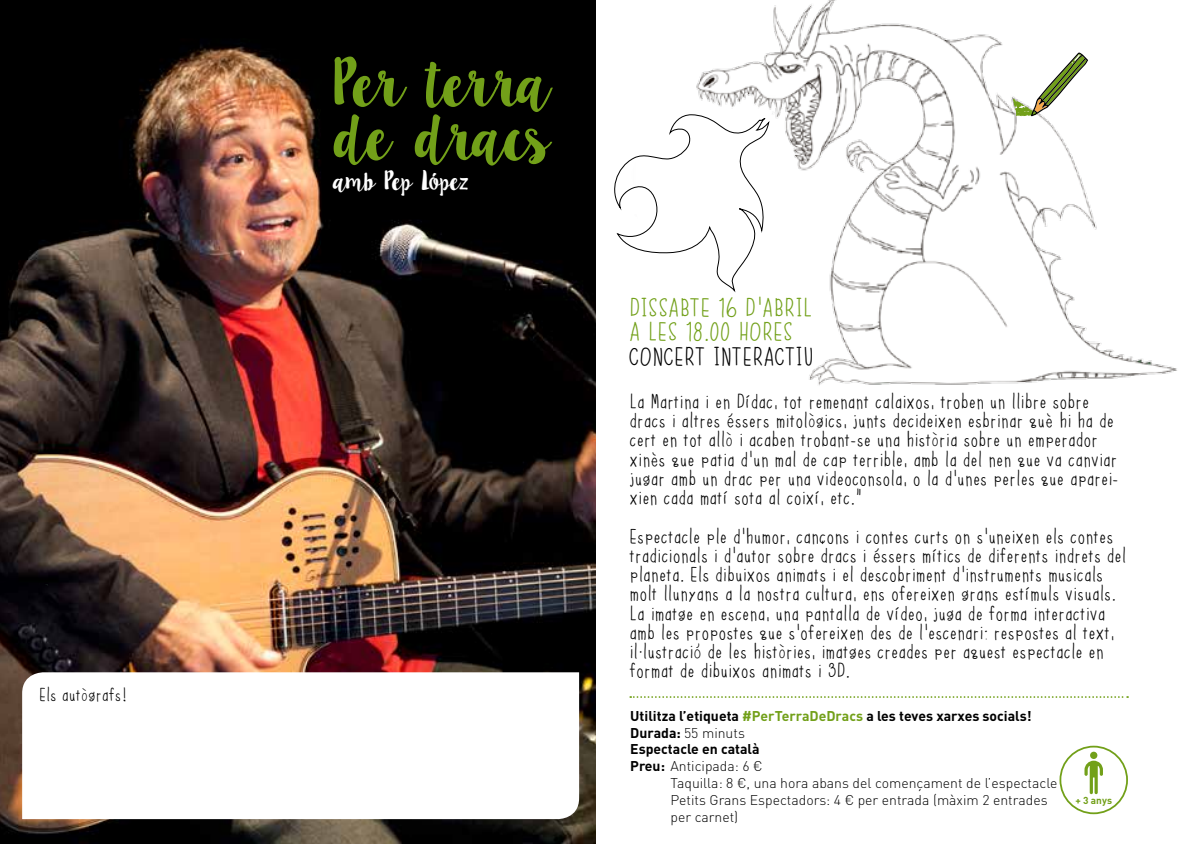
<style>
.page{position:relative;width:1191px;height:844px;background:#fff}
.page>*{position:absolute;margin:0;border:0;box-sizing:border-box;transform-origin:0 0}
.t1{font:53.55px/53.6px "Lilly Belle";letter-spacing:-.11em;color:#72a019}
.t2{font:24.5px/24.5px "bkobiii";color:#72a019}
.t3{font:24.5px "bkobiii";color:#000}
.t4{font:21.35px "Lilly Belle";letter-spacing:-.11em;color:#fff}
.t5{font:19.25px/19.2px "bkobiii";color:#000}
.t6{font:17.5px "bkobiii";color:#000}
.t7{font:300 14px/16.8px "DIN";color:#000}
.t8{font:700 14px/16.8px "DIN";color:#000}
.t9{font:700 9.97px "DIN";color:#72a019}
.s1{color:#72a019}
.s2{font-weight:300}
</style>
<div class="page">
<svg style="left:630px;top:696px;width:498px;height:1px"></svg>
<div style="left:1059px;top:745px;width:69px;height:69px;border:2px solid #72a019;border-radius:50%"></div>
<svg style="left:1084px;top:751px;width:19px;height:42px"></svg>
<svg style="left:614px;top:160px;width:15px;height:86px"></svg>
<img style="left:629px;top:0;width:548px;height:386px">
<svg style="left:1012px;top:52px;width:76px;height:66px"></svg>
<img style="left:0;top:0;width:595px;height:843px">
<svg style="left:22px;top:672px;width:557px;height:146px"></svg>
<p class="t6" style="left:40px;top:684px;width:89px">Els autògrafs!</p>
<h1 class="t1" style="left:332px;top:57px;width:223px">Per terra de dracs</h1>
<p class="t4" style="left:332px;top:166px;width:137px">amb Pep López</p>
<p class="t2" style="left:630px;top:293px;width:185px">DISSABTE 16 D’ABRIL<br>A LES 18.00 HORES</p>
<p class="t3" style="left:630px;top:341px;width:186px">CONCERT INTERACTIU</p>
<p class="t5" style="left:630px;top:390px;width:490px">La Martina i en Dídac, tot remenant calaixos, troben un llibre sobre dracs i altres éssers mitològics, junts decideixen esbrinar què hi ha de cert en tot allò i acaben trobant-se una història sobre un emperador xinès que patia d’un mal de cap terrible, amb la del nen que va canviar jugar amb un drac per una videoconsola, o la d’unes perles que aparei&shy;xien cada matí sota al coixí, etc.“</p>
<p class="t5" style="left:630px;top:524px;width:498px">Espectacle ple d’humor, cancons i contes curts on s’uneixen els contes tradicionals i d’autor sobre dracs i éssers mítics de diferents indrets del planeta. Els dibuixos animats i el descobriment d’instruments musicals molt llunyans a la nostra cultura, ens ofereixen grans estímuls visuals.<br>La imatge en escena, una pantalla de vídeo, juga de forma interactiva amb les propostes que s’ofereixen des de l’escenari: respostes al text, il·lustració de les històries, imatges creades per aquest espectacle en format de dibuixos animats i 3D.</p>
<p class="t8" style="left:630px;top:706px;width:403px">Utilitza l’etiqueta <span class="s1">#PerTerraDeDracs</span> a les teves xarxes socials!<br>Durada: <span class="s2">55 minuts<br></span>Espectacle en català<br>Preu: <span class="s2">Anticipada: 6 €</span></p>
<p class="t7" style="left:670px;top:774px;width:388px">Taquilla: 8 €, una hora abans del començament de l’espectacle<br>Petits Grans Espectadors: 4 € per entrada (màxim 2 entrades per carnet)</p>
<p class="t9" style="left:1075px;top:793px;width:38px">+ 3 anys</p>
</div>
